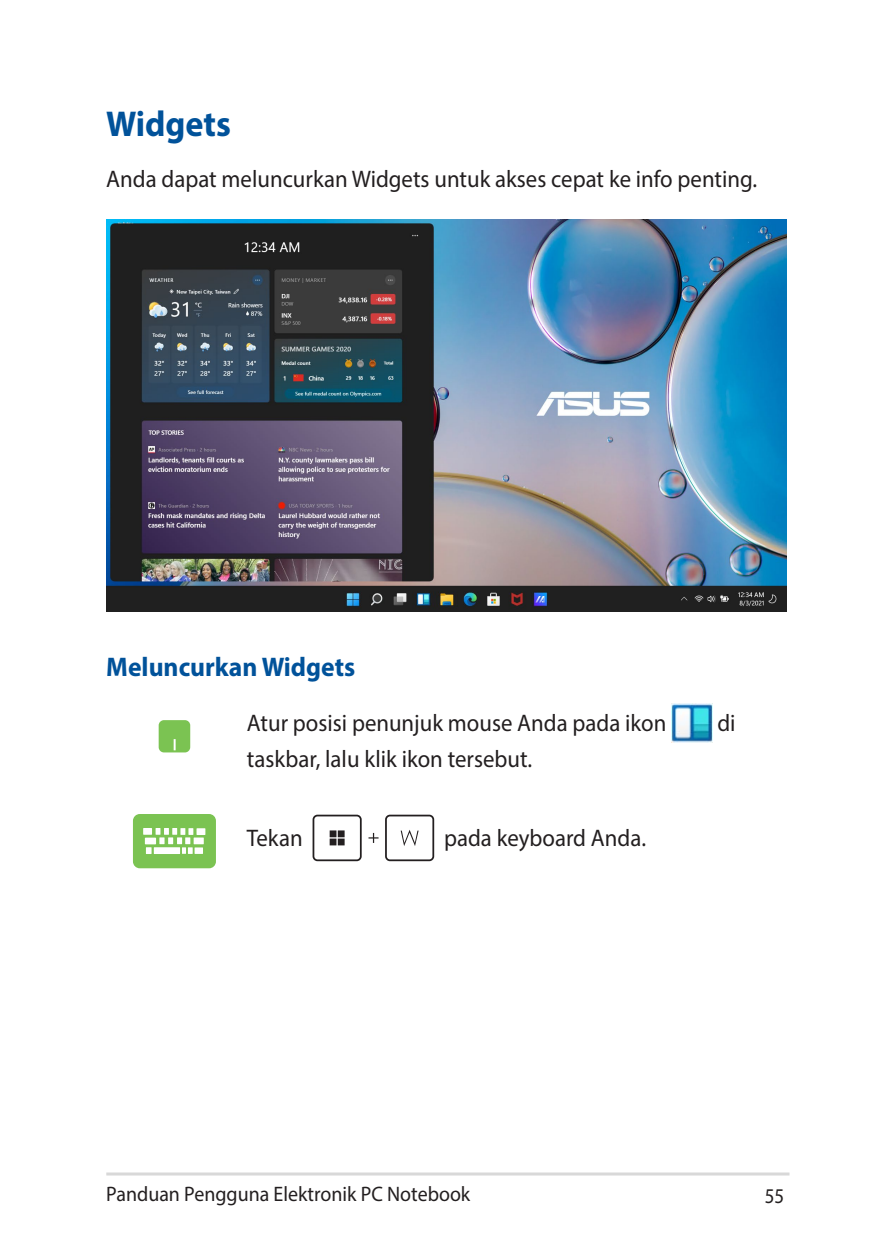
<style>
.page{position:relative;width:893px;height:1259px;background:#fff}
.page>*{position:absolute;margin:0;border:0;box-sizing:border-box;transform-origin:0 0}
.t1{font:700 36px "Myriad Pro";color:#01529a;scale:.95 1}
.t2{font:700 27px "Myriad Pro";color:#01529a;scale:.95 1}
.t3{font:24px "Myriad Pro";color:#231f20;scale:.95 1}
.t4{font:21px "Myriad Pro";color:#231f20;scale:.95 1}
.t5{font:21px "Myriad Pro";color:#231f20;scale:.9 1}
</style>
<div class="page">
<hr style="left:106px;top:1172px;width:683px;height:3px;background:#d8d8d8">
<img style="left:106px;top:219px;width:681px;height:393px">
<div style="left:159px;top:720px;width:31px;height:32px;background:#7bc352;border-radius:5px"></div>
<svg style="left:174px;top:739px;width:2px;height:11px"></svg>
<img style="left:671px;top:703px;width:41px;height:39px">
<div style="left:134px;top:815px;width:81px;height:52px;background:#7bc352;border-radius:6px"></div>
<div style="left:133px;top:814px;width:83px;height:54px;border:2px solid #7bc352;border-radius:6px"></div>
<div style="left:197px;top:828px;width:8px;height:7px;background:#fff"></div>
<div style="left:145px;top:837px;width:11px;height:7px;background:#fff"></div>
<div style="left:146px;top:847px;width:6px;height:7px;background:#fff"></div>
<div style="left:154px;top:847px;width:26px;height:7px;background:#fff"></div>
<div style="left:194px;top:837px;width:10px;height:7px;background:#fff"></div>
<svg style="left:156px;top:828px;width:37px;height:26px"></svg>
<div style="left:195px;top:847px;width:8px;height:7px;background:#fff"></div>
<div style="left:143px;top:828px;width:9px;height:6px;background:#fff"></div>
<div style="left:385px;top:814px;width:49px;height:47px;border:2px solid #231f20;border-radius:4px"></div>
<svg style="left:368px;top:833px;width:11px;height:10px"></svg>
<div style="left:313px;top:814px;width:49px;height:47px;border:2px solid #231f20;border-radius:4px"></div>
<svg style="left:401px;top:830px;width:18px;height:16px"></svg>
<div style="left:330px;top:838px;width:6px;height:7px;background:#231f20"></div>
<div style="left:338px;top:830px;width:7px;height:7px;background:#231f20"></div>
<div style="left:330px;top:830px;width:6px;height:7px;background:#231f20"></div>
<div style="left:338px;top:838px;width:7px;height:7px;background:#231f20"></div>
<h1 class="t1" style="left:106px;top:101px;width:133px">Widgets</h1>
<p class="t3" style="left:106px;top:164px;width:687px">Anda dapat meluncurkan Widgets untuk akses cepat ke info penting.</p>
<p class="t2" style="left:106px;top:649px;width:263px">Meluncurkan Widgets</p>
<p class="t3" style="left:247px;top:708px;width:443px">Atur posisi penunjuk mouse Anda pada ikon</p>
<p class="t3" style="left:717px;top:708px;width:21px">di</p>
<p class="t3" style="left:247px;top:744px;width:302px">taskbar, lalu klik ikon tersebut.</p>
<p class="t3" style="left:247px;top:823px;width:60px">Tekan</p>
<p class="t3" style="left:444px;top:823px;width:214px">pada keyboard Anda.</p>
<p class="t4" style="left:106px;top:1180px;width:385px">Panduan Pengguna Elektronik PC Notebook</p>
<p class="t5" style="left:765px;top:1182px;width:23px">55</p>
</div>
